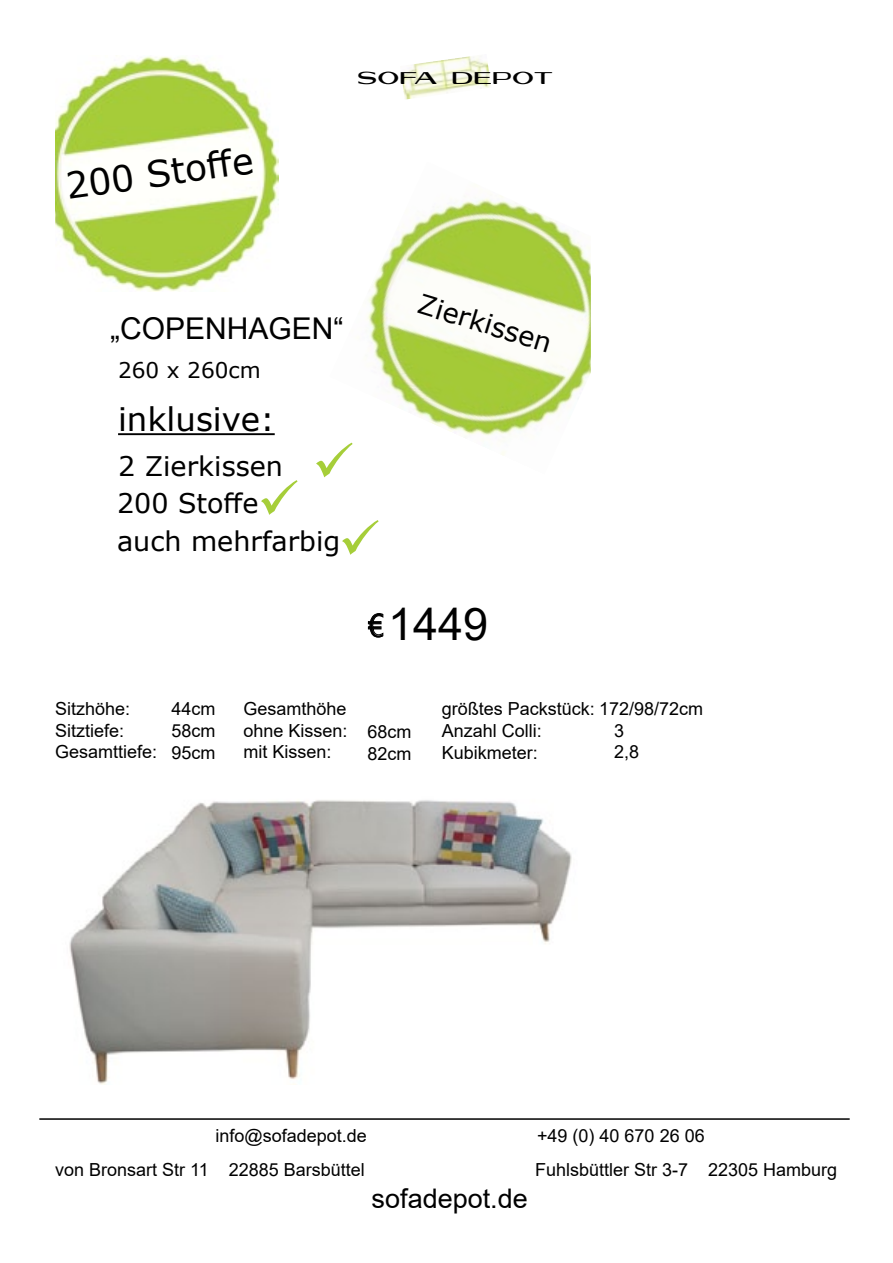
<style>
.page{position:relative;width:893px;height:1263px;background:#fff}
.page>*{position:absolute;margin:0;border:0;box-sizing:border-box;transform-origin:0 0}
.t1{font:54px "Leelawadee";color:#000}
.t2{font:45px "Arial";color:#000}
.t3{font:36px "Verdana";color:#000}
.t4{font:32.4px "Verdana";color:#000}
.t5{font:32.4px "Leelawadee";color:#000;scale:1.3 1}
.t6{font:30px "Arial";color:#000}
.t7{font:27px/38.1px "Verdana";color:#000}
.t8{font:27px "Arial";color:#000}
.t9{font:21.6px "Verdana";color:#000}
.t10{font:18px/21.6px "Arial";color:#000}
.t11{font:16.2px "Georgiquas";letter-spacing:.05em;color:#000}
.s1{font-size:32.4px}
</style>
<div class="page">
<svg style="left:368px;top:613px;width:16px;height:25px"></svg>
<img style="left:55px;top:56px;width:223px;height:236px">
<img style="left:367px;top:195px;width:224px;height:261px">
<hr style="left:118px;top:433px;width:157px;height:2px;background:#000">
<img style="left:401px;top:56px;width:90px;height:44px">
<hr style="left:39px;top:1118px;width:811px;height:2px;background:#000">
<img style="left:69px;top:800px;width:503px;height:284px">
<h3 class="t3" style="left:63px;top:162px;width:190px;rotate:-8deg">200 Stoffe</h3>
<p class="t11" style="left:358px;top:72px;width:196px">SOFA DEPOT</p>
<h3 class="t6" style="left:110px;top:307px;width:235px">„COPENHAGEN“</h3>
<h3 class="t5" style="left:101px;top:321px;width:140px">„MALMÖ“</h3>
<p class="t9" style="left:118px;top:355px;width:144px">260 x 260cm</p>
<h3 class="t4" style="left:118px;top:397px;width:158px">inklusive:</h3>
<h3 class="t7" style="left:118px;top:447px;width:166px">2 Zierkissen</h3>
<h3 class="t7" style="left:117px;top:484px;width:225px">200 Stoffe<br>auch mehrfarbig</h3>
<h3 class="t7" style="left:424px;top:284px;width:140px;rotate:17deg">Zierkissen</h3>
<h1 class="t1" style="left:367px;top:586px;width:184px"><span class="s1">€</span> 1349.-</h1>
<h2 class="t2" style="left:388px;top:594px;width:102px">1449</h2>
<p class="t10" style="left:55px;top:698px;width:104px">Sitzhöhe:<br>Sitztiefe:<br>Gesamttiefe:</p>
<p class="t10" style="left:442px;top:698px;width:263px">größtes Packstück: 172/98/72cm<br>Anzahl Colli:<br>Kubikmeter:</p>
<p class="t10" style="left:243px;top:698px;width:106px;text-align:justify">Gesamthöhe ohne Kissen: mit Kissen:</p>
<p class="t10" style="left:172px;top:698px;width:46px;text-align:justify">44cm 58cm 95cm</p>
<p class="t10" style="left:368px;top:721px;width:46px">68cm<br>82cm</p>
<p class="t10" style="left:614px;top:719px;width:27px">3<br>2,8</p>
<p class="t10" style="left:216px;top:1124px;width:153px">info@sofadepot.de</p>
<p class="t10" style="left:537px;top:1124px;width:169px">+49 (0) 40 670 26 06</p>
<p class="t10" style="left:55px;top:1158px;width:311px">von Bronsart Str 11 22885 Barsbüttel</p>
<p class="t10" style="left:535px;top:1158px;width:304px">Fuhlsbüttler Str 3-7 22305 Hamburg</p>
<h3 class="t8" style="left:372px;top:1180px;width:158px">sofadepot.de</h3>
</div>
